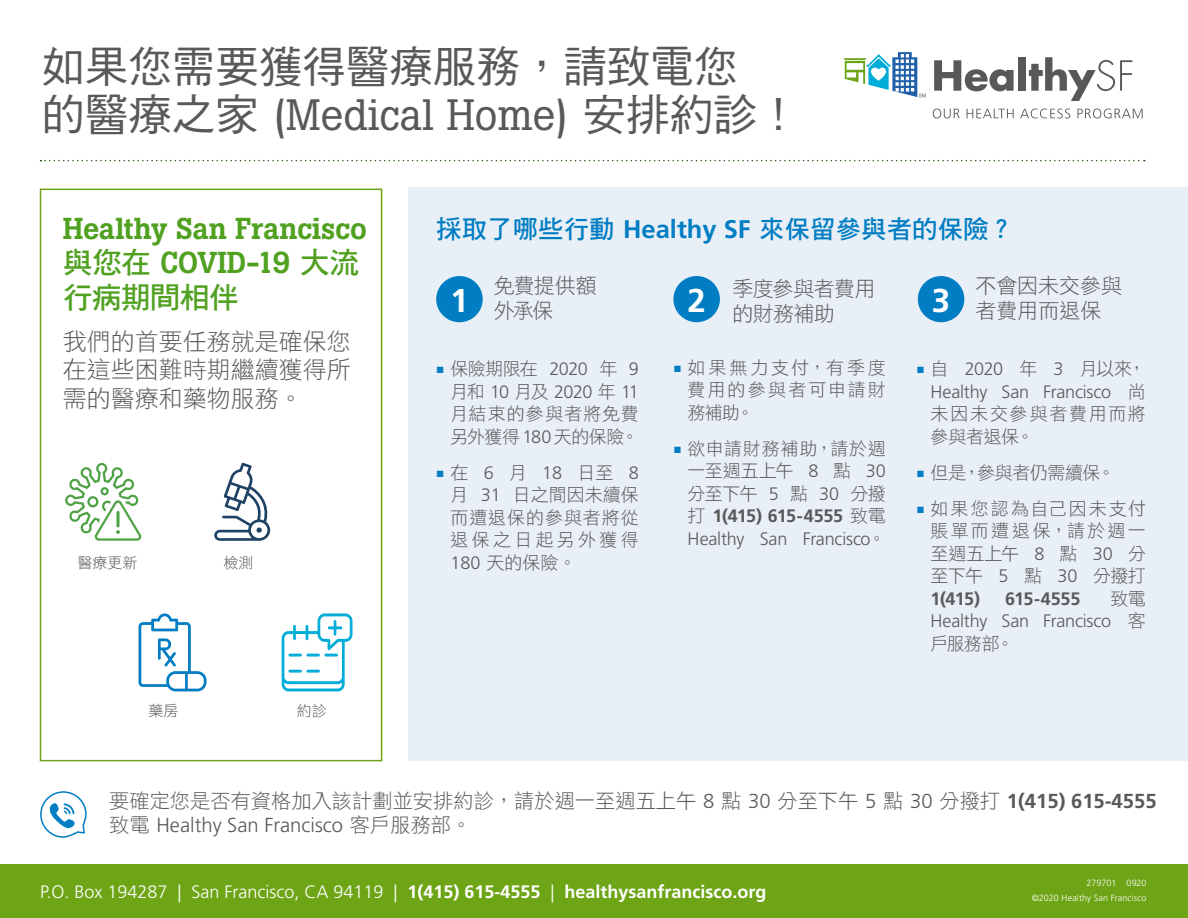
<style>
.page{position:relative;width:1188px;height:918px;background:#fff}
.page>*{position:absolute;margin:0;border:0;box-sizing:border-box;transform-origin:0 0}
.t1{font:43.5px/48px "DF Hei Std W5";color:#58595b}
.t2{font:700 33px "Frutiger";color:#fff}
.Headings{font:500 30px/34.5px "Boton";letter-spacing:-.01em;color:#51a121}
.t3{font:25.5px "DF Hei Std W7";color:#007dc3}
.t4{font:24px/28.5px "DF Hei Std W3";color:#58595b;text-align:justify}
.t5{font:21px/25.5px "DF Hei Std W3";letter-spacing:-.01em;color:#58595b}
.t6{font:21px/25.5px "DF Hei Std W3";letter-spacing:-.03em;color:#58595b}
.t7{font:20.25px/24.3px "DF Hei Std W3";color:#58595b}
.Green_bullet_list{font:18px/22.5px "DF Hei Std W3";letter-spacing:.05em;color:#58595b;text-align:justify}
.t8{font:300 18px "Frutiger";color:#fff}
.Green_bullet_list-2{font:300 18px/22.5px "Frutiger";letter-spacing:-.01em;color:#58595b;text-align:justify}
.t9{font:700 18px "Frutiger";color:#fff}
.Green_bullet_list-3{font:18px "DF Hei Std W3";letter-spacing:-.02em;color:#58595b}
.Green_bullet_list-4{font:700 18px "Frutiger";letter-spacing:-.01em;color:#58595b}
.t10{font:15px "DF Hei Std W3";color:#58595b}
.t11{font:15px "DF Hei Std W3";color:#57585a}
.t12{font:300 9px "Frutiger";letter-spacing:.01em;color:#fff}
.s1{font-family:"Boton"}
.s2{font-family:"DF Hei Std W7";font-weight:400}
.s3{font-family:"Frutiger";font-weight:700}
.s4{color:#007dc3}
.s5{font-family:"Frutiger";font-weight:300}
.s6{font-family:"DF Hei Std W3";font-weight:400}
.s7{font-weight:300}
.s8{font-weight:700}
</style>
<div class="page">
<div style="left:408px;top:187px;width:780px;height:574px;background:#e9eff6"></div>
<div style="left:0;top:864px;width:1188px;height:54px;background:#6ea516"></div>
<svg style="left:934px;top:60px;width:80px;height:31px"></svg>
<div style="left:1018px;top:57px;width:8px;height:34px;background:#57585a"></div>
<svg style="left:1029px;top:57px;width:103px;height:44px"></svg>
<svg style="left:933px;top:109px;width:27px;height:9px"></svg>
<svg style="left:967px;top:109px;width:47px;height:9px"></svg>
<svg style="left:1020px;top:109px;width:50px;height:9px"></svg>
<svg style="left:1077px;top:109px;width:66px;height:9px"></svg>
<svg style="left:843px;top:52px;width:83px;height:45px"></svg>
<svg style="left:40px;top:160px;width:1105px;height:1px"></svg>
<svg style="left:40px;top:791px;width:47px;height:47px"></svg>
<div style="left:436px;top:276px;width:47px;height:46px;background:#007dc3;border-radius:50%"></div>
<div style="left:673px;top:276px;width:47px;height:46px;background:#007dc3;border-radius:50%"></div>
<div style="left:918px;top:276px;width:46px;height:46px;background:#007dc3;border-radius:50%"></div>
<svg style="left:65px;top:462px;width:77px;height:79px"></svg>
<hr style="left:117px;top:512px;width:3px;height:14px;background:#4ea145">
<svg style="left:139px;top:613px;width:68px;height:78px"></svg>
<svg style="left:214px;top:463px;width:57px;height:78px"></svg>
<svg style="left:282px;top:613px;width:71px;height:78px"></svg>
<hr style="left:288px;top:670px;width:14px;height:3px;background:#01add8">
<hr style="left:306px;top:670px;width:14px;height:3px;background:#01add8">
<div style="left:40px;top:189px;width:342px;height:572px;border:2px solid #6ea516"></div>
<p class="t1" style="left:42px;top:42px;width:760px">如果您需要獲得醫療服務，請致電您<br>的醫療之家 <span class="s1">(Medical Home)</span> 安排約診！</p>
<p class="Headings" style="left:63px;top:211px;width:305px">Healthy San Francisco<span class="s2">與您在</span> COVID-19 <span class="s2">大流行病期間相伴</span></p>
<p class="t4" style="left:63px;top:327px;width:289px">我們的首要任務就是確保您在這些困難時期繼續獲得所需的醫療和藥物服務。</p>
<p class="t10" style="left:78px;top:555px;width:62px">醫療更新</p>
<p class="t11" style="left:224px;top:554px;width:31px">檢測</p>
<p class="t11" style="left:149px;top:703px;width:31px">藥房</p>
<p class="t10" style="left:297px;top:703px;width:31px">約診</p>
<p class="t3" style="left:436px;top:215px;width:580px">採取了哪些行動 <span class="s3">Healthy SF</span> 來保留參與者的保險？</p>
<p class="t2" style="left:450px;top:281px;width:20px">1</p>
<p class="t5" style="left:494px;top:272px;width:105px">免費提供額</p>
<p class="t5" style="left:494px;top:298px;width:61px">外承保</p>
<p class="Green_bullet_list" style="left:450px;top:357px;width:190px;text-indent:-14px"><span class="s4">■</span> 保險期限在 <span class="s5">2020</span> 年 <span class="s5">9</span>月和 <span class="s5">10</span> 月及 <span class="s5">2020</span> 年 <span class="s5">11</span>月結束的參與者將免費另外獲得 <span class="s5">180</span> 天的保險。</p>
<p class="Green_bullet_list" style="left:450px;top:461px;width:190px;text-indent:-14px"><span class="s4">■</span> 在 <span class="s5">6</span> 月 <span class="s5">18</span> 日至 <span class="s5">8</span>月 <span class="s5">31</span> 日之間因未續保而遭退保的參與者將從退保之日起另外獲得<span class="s5">180</span> 天的保險。</p>
<p class="t5" style="left:975px;top:272px;width:148px">不會因未交參與者費用而退保</p>
<p class="Green_bullet_list" style="left:931px;top:357px;width:217px;text-indent:-14px"><span class="s4">■</span> 自 <span class="s5">2020</span> 年 <span class="s5">3</span> 月以來，<span class="s5">Healthy San Francisco</span> 尚未因未交參與者費用而將參與者退保。</p>
<p class="Green_bullet_list-3" style="left:917px;top:463px;width:200px"><span class="s4">■</span> 但是，參與者仍需續保。</p>
<p class="Green_bullet_list" style="left:931px;top:497px;width:217px;text-indent:-14px"><span class="s4">■</span> 如果您認為自己因未支付賬單而遭退保，請於週一至週五上午 <span class="s5">8</span> 點 <span class="s5">30</span> 分至下午 <span class="s5">5</span> 點 <span class="s5">30</span> 分撥打<span class="s3">1(415)</span></p>
<p class="t2" style="left:687px;top:281px;width:20px">2</p>
<p class="t6" style="left:733px;top:275px;width:145px">季度參與者費用的財務補助</p>
<p class="t2" style="left:932px;top:281px;width:20px">3</p>
<p class="Green_bullet_list" style="left:688px;top:356px;width:200px;text-indent:-14px"><span class="s4">■</span> 如果無力支付，有季度費用的參與者可申請財務補助。</p>
<p class="Green_bullet_list" style="left:688px;top:437px;width:200px;text-indent:-14px"><span class="s4">■</span> 欲申請財務補助，請於週一至週五上午 <span class="s5">8</span> 點 <span class="s5">30</span>分至下午 <span class="s5">5</span> 點 <span class="s5">30</span> 分撥打 <span class="s3">1(415) 615-4555</span> 致電<span class="s5">Healthy San Francisco</span>。</p>
<p class="Green_bullet_list-2" style="left:931px;top:588px;width:217px;text-indent:180px"><span class="s6">致電</span>Healthy San Francisco <span class="s6">客戶服務部。</span></p>
<p class="Green_bullet_list-4" style="left:1005px;top:588px;width:77px">615-4555</p>
<p class="t7" style="left:109px;top:788px;width:1049px">要確定您是否有資格加入該計劃並安排約診，請於週一至週五上午 <span class="s5">8</span> 點 <span class="s5">30</span> 分至下午 <span class="s5">5</span> 點 <span class="s5">30</span> 分撥打 <span class="s3">1(415) 615-4555</span>致電 <span class="s5">Healthy San Francisco</span> 客戶服務部。</p>
<p class="t12" style="left:1087px;top:878px;width:62px">279701 0920</p>
<p class="t9" style="left:551px;top:881px;width:218px"><span class="s7">|</span> healthysanfrancisco.org</p>
<p class="t8" style="left:40px;top:882px;width:502px">P.O. Box 194287 | San Francisco, CA 94119 | <span class="s8">1(415) 615-4555</span></p>
<p class="t12" style="left:1032px;top:893px;width:116px">©2020 Healthy San Francisco</p>
</div>
